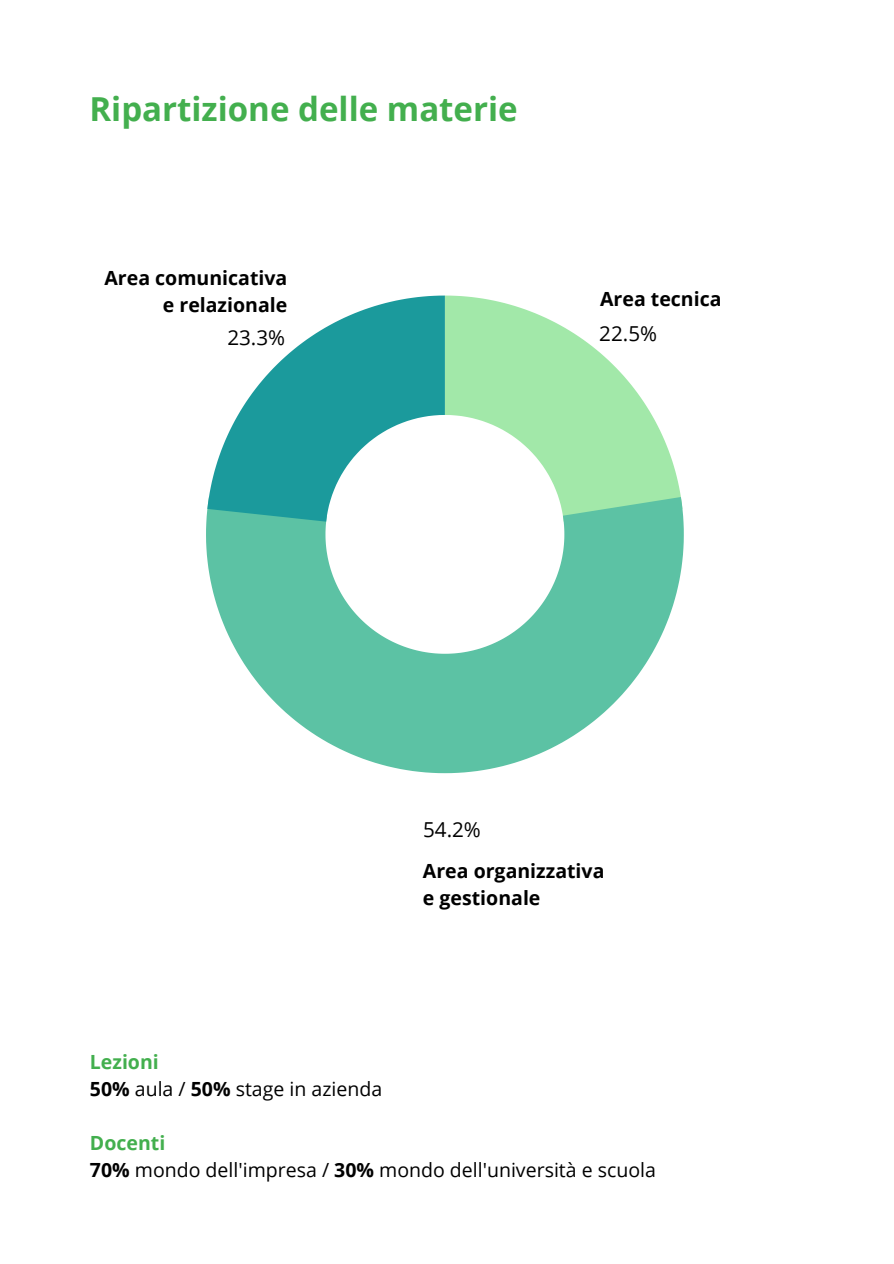
<style>
.page{position:relative;width:894px;height:1264px;background:#fff}
.page>*{position:absolute;margin:0;border:0;box-sizing:border-box;transform-origin:0 0}
.t1{font:700 33px "Open Sans";color:#43af4e}
.t2{font:20.55px "Open Sans";color:#000}
.t3{font:19.5px/27px "Open Sans";color:#000}
.t4{font:700 19.5px/27px "Open Sans";color:#000}
.s1{font-weight:700;color:#43af4e}
.s2{font-weight:700}
</style>
<div class="page">
<svg style="left:446px;top:295px;width:235px;height:202px;fill:#a2e8a9"></svg>
<svg style="left:206px;top:497px;width:477px;height:276px;fill:#5cc2a4"></svg>
<svg style="left:207px;top:295px;width:238px;height:226px;fill:#1b9a9c"></svg>
<svg style="left:445px;top:295px;width:1px;height:120px"></svg>
<h1 class="t1" style="left:89px;top:86px;width:429px">Ripartizione delle materie</h1>
<p class="t4" style="left:104px;top:264px;width:184px;text-align:right">Area comunicativa e relazionale</p>
<p class="t4" style="left:600px;top:285px;width:123px">Area tecnica</p>
<p class="t2" style="left:227px;top:323px;width:59px">23.3%</p>
<p class="t2" style="left:599px;top:319px;width:59px">22.5%</p>
<p class="t2" style="left:423px;top:815px;width:59px">54.2%</p>
<p class="t4" style="left:423px;top:856px;width:183px">Area organizzativa e gestionale</p>
<p class="t3" style="left:90px;top:1047px;width:294px"><span class="s1">Lezioni<br></span><span class="s2">50%</span> aula / <span class="s2">50%</span> stage in azienda</p>
<p class="t3" style="left:90px;top:1128px;width:567px"><span class="s1">Docenti<br></span><span class="s2">70%</span> mondo dell'impresa / <span class="s2">30%</span> mondo dell'università e scuola</p>
</div>
